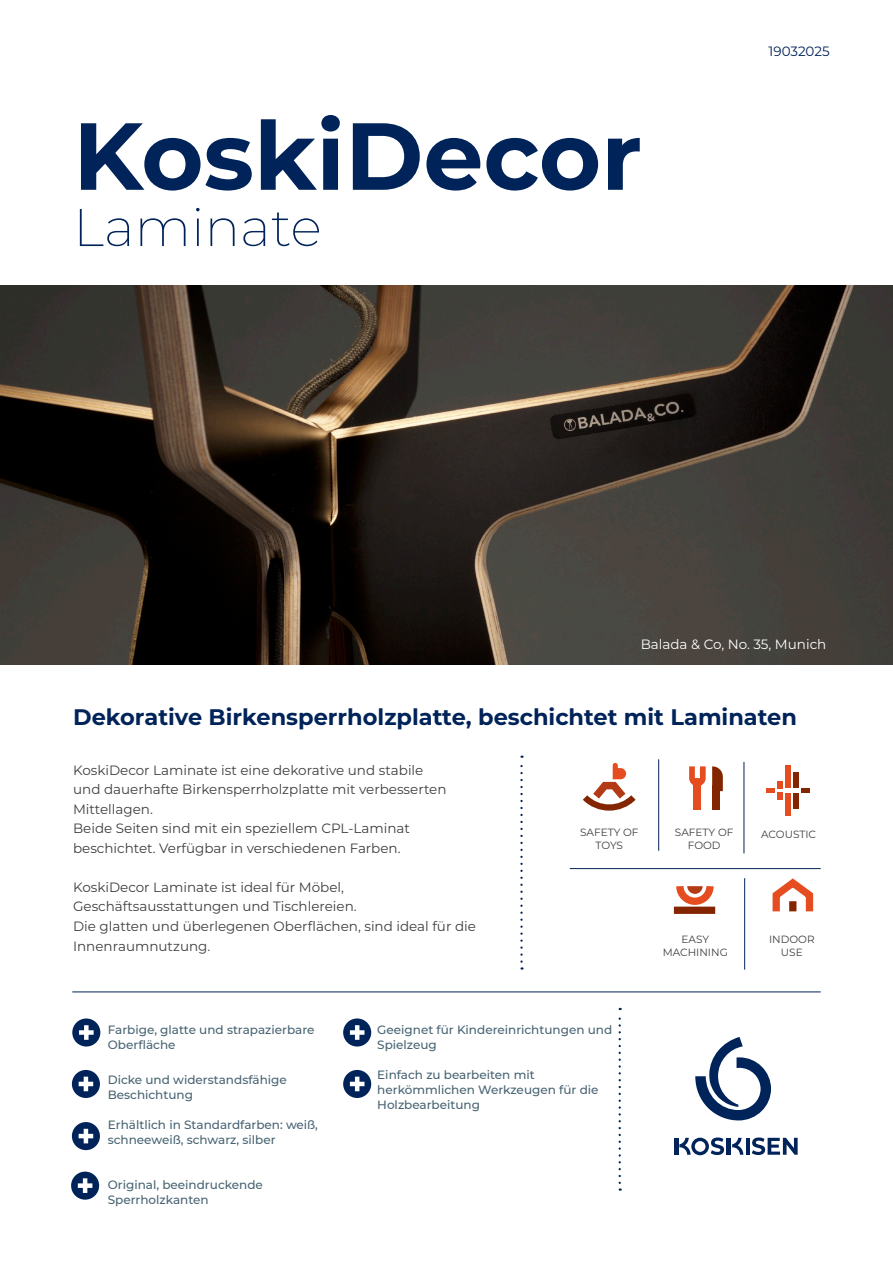
<style>
.page{position:relative;width:893px;height:1263px;background:#fff}
.page>*{position:absolute;margin:0;border:0;box-sizing:border-box;transform-origin:0 0}
.t1{font:700 94.95px "Montserrat";color:#002359}
.t2{font:200 52.95px "Montserrat";color:#002359}
.t3{font:700 22.5px "Montserrat";color:#002359}
.base{font:13.5px/19.5px "Montserrat";color:#3e3e3f}
.base-2{font:13.5px "Montserrat";color:#fff}
.base-3{font:13.5px "Montserrat";color:#002359}
.Benefits_list{font:500 12px/15px "Montserrat";color:#476372}
.icon_text{font:10.5px/13.5px "Montserrat";color:#3e3e3f;text-align:center}
</style>
<div class="page">
<img style="left:0;top:286px;width:893px;height:378px">
<hr style="left:746px;top:1138px;width:3px;height:17px;background:#002359">
<hr style="left:674px;top:1138px;width:4px;height:17px;background:#002359">
<hr style="left:727px;top:1138px;width:4px;height:17px;background:#002359">
<svg style="left:752px;top:1137px;width:46px;height:18px"></svg>
<svg style="left:679px;top:1137px;width:45px;height:18px"></svg>
<svg style="left:732px;top:1138px;width:11px;height:17px"></svg>
<svg style="left:695px;top:1037px;width:76px;height:83px"></svg>
<svg style="left:520px;top:755px;width:3px;height:214px"></svg>
<svg style="left:619px;top:1008px;width:2px;height:183px"></svg>
<div style="left:72px;top:1018px;width:28px;height:28px;background:#002359;border-radius:50%"></div>
<div style="left:84px;top:1025px;width:5px;height:15px;background:#fff"></div>
<div style="left:79px;top:1030px;width:15px;height:5px;background:#fff"></div>
<div style="left:343px;top:1018px;width:28px;height:28px;background:#002359;border-radius:50%"></div>
<svg style="left:355px;top:1025px;width:4px;height:15px"></svg>
<div style="left:350px;top:1030px;width:14px;height:5px;background:#fff"></div>
<svg style="left:72px;top:1070px;width:28px;height:28px"></svg>
<hr style="left:84px;top:1077px;width:4px;height:14px;background:#fff">
<hr style="left:79px;top:1082px;width:14px;height:4px;background:#fff">
<svg style="left:343px;top:1070px;width:28px;height:28px"></svg>
<hr style="left:355px;top:1077px;width:4px;height:14px;background:#fff">
<hr style="left:350px;top:1082px;width:14px;height:4px;background:#fff">
<svg style="left:72px;top:1122px;width:28px;height:28px"></svg>
<hr style="left:84px;top:1129px;width:4px;height:14px;background:#fff">
<hr style="left:79px;top:1134px;width:14px;height:4px;background:#fff">
<div style="left:71px;top:1171px;width:28px;height:29px;background:#002359;border-radius:50%"></div>
<hr style="left:83px;top:1178px;width:4px;height:15px;background:#fff">
<div style="left:78px;top:1183px;width:14px;height:5px;background:#fff"></div>
<hr style="left:72px;top:991px;width:749px;height:1px;background:#002359">
<hr style="left:570px;top:868px;width:251px;height:1px;background:#002359">
<hr style="left:744px;top:878px;width:1px;height:91px;background:#002359">
<hr style="left:658px;top:759px;width:1px;height:92px;background:#002359">
<hr style="left:744px;top:762px;width:1px;height:91px;background:#002359">
<svg style="left:583px;top:763px;width:53px;height:48px"></svg>
<svg style="left:712px;top:766px;width:11px;height:25px"></svg>
<div style="left:712px;top:785px;width:7px;height:24px;background:#832501"></div>
<svg style="left:689px;top:766px;width:17px;height:20px"></svg>
<div style="left:694px;top:785px;width:7px;height:24px;background:#e54c20"></div>
<svg style="left:802px;top:788px;width:8px;height:4px"></svg>
<div style="left:785px;top:765px;width:6px;height:23px;background:#e54c20"></div>
<div style="left:793px;top:772px;width:6px;height:16px;background:#832501"></div>
<div style="left:785px;top:793px;width:6px;height:22px;background:#e54c20"></div>
<div style="left:793px;top:793px;width:6px;height:15px;background:#832501"></div>
<svg style="left:766px;top:781px;width:16px;height:19px"></svg>
<div style="left:674px;top:907px;width:41px;height:7px;background:#832501"></div>
<svg style="left:673px;top:886px;width:43px;height:22px"></svg>
<svg style="left:772px;top:878px;width:42px;height:34px"></svg>
<h1 class="t1" style="left:73px;top:88px;width:570px">KoskiDecor</h1>
<h2 class="t2" style="left:73px;top:192px;width:250px">Laminate</h2>
<p class="base-3" style="left:769px;top:42px;width:63px">19032025</p>
<p class="base-2" style="left:641px;top:635px;width:187px">Balada &amp; Co, No. 35, Munich</p>
<h3 class="t3" style="left:73px;top:700px;width:725px">Dekorative Birkensperrholzplatte, beschichtet mit Laminaten</h3>
<p class="base" style="left:73px;top:760px;width:375px">KoskiDecor Laminate ist eine dekorative und stabile und dauerhafte Birkensperrholzplatte mit verbesserten<br>Mittellagen.</p>
<p class="base" style="left:73px;top:818px;width:338px">Beide Seiten sind mit ein speziellem CPL-Laminat beschichtet. Verfügbar in verschiedenen Farben.</p>
<p class="base" style="left:73px;top:877px;width:285px">KoskiDecor Laminate ist ideal für Möbel,<br>Geschäftsausstattungen und Tischlereien.</p>
<p class="base" style="left:73px;top:916px;width:404px">Die glatten und überlegenen Oberflächen, sind ideal für die<br>Innenraumnutzung.</p>
<p class="icon_text" style="left:580px;top:825px;width:60px">SAFETY OF<br>TOYS</p>
<p class="icon_text" style="left:675px;top:825px;width:60px">SAFETY OF<br>FOOD</p>
<p class="icon_text" style="left:761px;top:827px;width:57px">ACOUSTIC</p>
<p class="icon_text" style="left:663px;top:932px;width:67px">EASY<br>MACHINING</p>
<p class="icon_text" style="left:769px;top:932px;width:47px">INDOOR<br>USE</p>
<p class="Benefits_list" style="left:108px;top:1022px;width:208px">Farbige, glatte und strapazierbare<br>Oberfläche</p>
<p class="Benefits_list" style="left:108px;top:1071px;width:181px">Dicke und widerstandsfähige<br>Beschichtung</p>
<p class="Benefits_list" style="left:108px;top:1116px;width:212px">Erhältlich in Standardfarben: weiß, schneeweiß, schwarz, silber</p>
<p class="Benefits_list" style="left:108px;top:1176px;width:157px">Original, beeindruckende<br>Sperrholzkanten</p>
<p class="Benefits_list" style="left:377px;top:1022px;width:237px">Geeignet für Kindereinrichtungen und<br>Spielzeug</p>
<p class="Benefits_list" style="left:377px;top:1067px;width:223px">Einfach zu bearbeiten mit herkömmlichen Werkzeugen für die<br>Holzbearbeitung</p>
</div>
